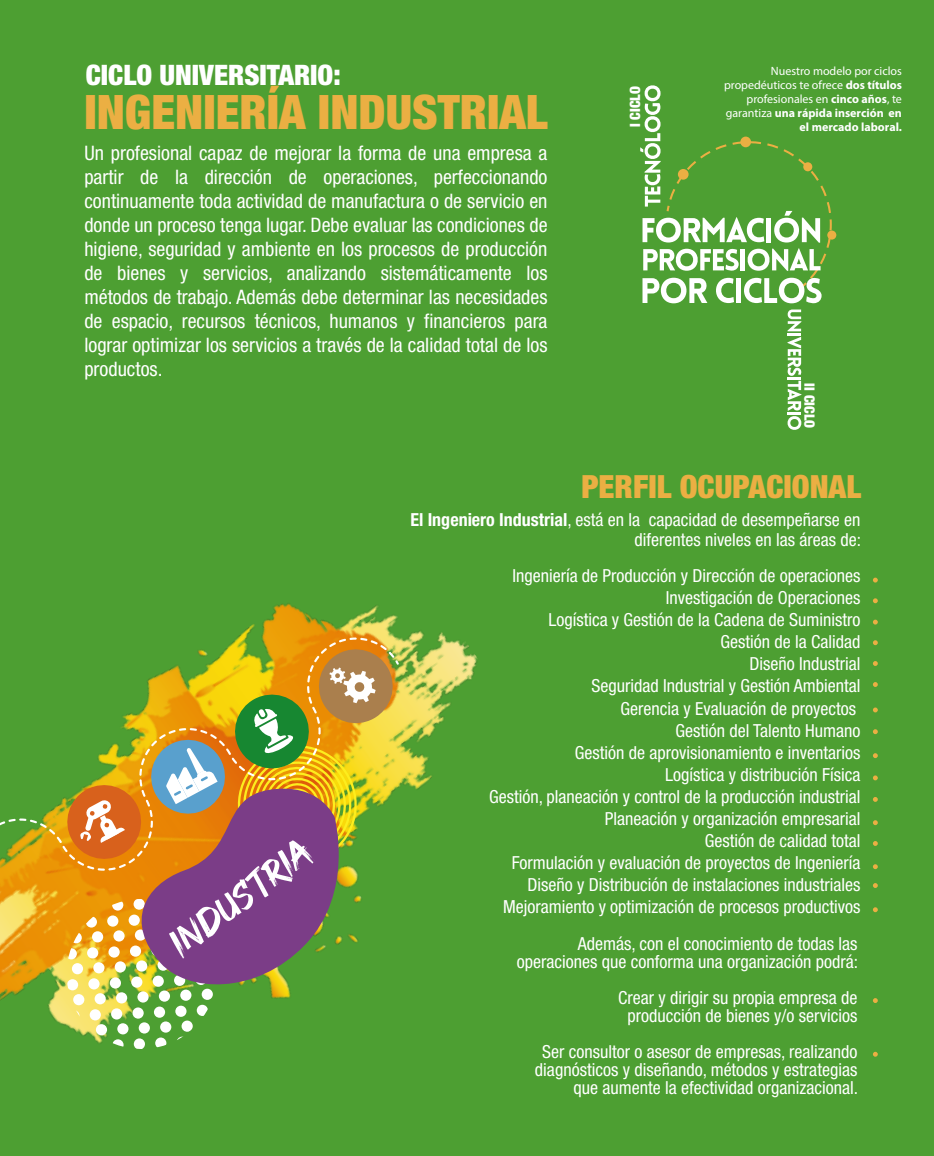
<style>
.page{position:relative;width:934px;height:1156px;background:#4d9f32}
.page>*{position:absolute;margin:0;border:0;box-sizing:border-box;transform-origin:0 0}
.t1{font:900 condensed 47.6px "Helvetica Neue";color:#ebaf43}
.t2{font:38.2px "GOODBRUSH";color:#fff}
.t3{font:900 condensed 32px "Helvetica Neue";color:#ebaf43}
.t4{font:900 condensed 28.2px "Helvetica Neue";color:#fff}
.t5{font:condensed 20px/24px "Helvetica Neue";color:#fff;text-align:justify}
.t6{font:condensed 18px/22px "Helvetica Neue";color:#fff;text-align:right}
.t7{font:900 condensed 14.2px "Helvetica Neue";color:#fff}
.t8{font:italic 12px/14px "Myriad Pro";color:#fff;text-align:right}
.s1{font-weight:700;font-style:normal}
.s2{font-weight:700}
</style>
<div class="page">
<svg style="left:787px;top:309px;width:14px;height:121px"></svg>
<div style="left:827px;top:230px;width:9px;height:10px;background:#ebaf43;border-radius:50%"></div>
<svg style="left:640px;top:85px;width:192px;height:218px"></svg>
<svg style="left:873px;top:577px;width:5px;height:5px"></svg>
<svg style="left:873px;top:598px;width:5px;height:5px"></svg>
<svg style="left:873px;top:619px;width:5px;height:5px"></svg>
<svg style="left:873px;top:640px;width:5px;height:5px"></svg>
<svg style="left:873px;top:661px;width:5px;height:5px"></svg>
<svg style="left:873px;top:682px;width:5px;height:5px"></svg>
<svg style="left:873px;top:707px;width:5px;height:5px"></svg>
<svg style="left:873px;top:729px;width:5px;height:5px"></svg>
<svg style="left:873px;top:753px;width:5px;height:5px"></svg>
<svg style="left:873px;top:775px;width:5px;height:5px"></svg>
<svg style="left:873px;top:797px;width:5px;height:5px"></svg>
<svg style="left:873px;top:820px;width:5px;height:5px"></svg>
<svg style="left:873px;top:841px;width:5px;height:5px"></svg>
<svg style="left:873px;top:864px;width:5px;height:5px"></svg>
<svg style="left:873px;top:883px;width:5px;height:5px"></svg>
<svg style="left:873px;top:998px;width:5px;height:5px"></svg>
<svg style="left:873px;top:1051px;width:5px;height:5px"></svg>
<svg style="left:873px;top:907px;width:5px;height:5px"></svg>
<img style="left:0;top:603px;width:478px;height:446px">
<div style="left:69px;top:901px;width:12px;height:11px;background:#eb9505;border-radius:50%"></div>
<div style="left:91px;top:900px;width:11px;height:11px;background:#eb9805;border-radius:50%"></div>
<svg style="left:112px;top:899px;width:11px;height:11px"></svg>
<div style="left:65px;top:917px;width:11px;height:11px;background:#eb9405;border-radius:50%"></div>
<svg style="left:86px;top:916px;width:11px;height:11px"></svg>
<div style="left:107px;top:915px;width:12px;height:11px;background:#fff;border-radius:50%"></div>
<svg style="left:70px;top:932px;width:12px;height:11px"></svg>
<div style="left:92px;top:931px;width:11px;height:11px;background:#fff;border-radius:50%"></div>
<div style="left:113px;top:930px;width:12px;height:11px;background:#fff;border-radius:50%"></div>
<svg style="left:66px;top:948px;width:11px;height:11px"></svg>
<div style="left:87px;top:947px;width:11px;height:11px;background:#fff;border-radius:50%"></div>
<div style="left:108px;top:946px;width:12px;height:11px;background:#fff;border-radius:50%"></div>
<div style="left:72px;top:963px;width:11px;height:11px;background:#fff;border-radius:50%"></div>
<div style="left:93px;top:962px;width:12px;height:11px;background:#fff;border-radius:50%"></div>
<div style="left:115px;top:961px;width:11px;height:11px;background:#fff;border-radius:50%"></div>
<div style="left:67px;top:979px;width:11px;height:11px;background:#fff;border-radius:50%"></div>
<div style="left:88px;top:978px;width:12px;height:11px;background:#fff;border-radius:50%"></div>
<div style="left:110px;top:977px;width:11px;height:11px;background:#fff;border-radius:50%"></div>
<div style="left:73px;top:994px;width:11px;height:11px;background:#fff;border-radius:50%"></div>
<div style="left:94px;top:993px;width:12px;height:11px;background:#fff;border-radius:50%"></div>
<div style="left:116px;top:992px;width:11px;height:11px;background:#fff;border-radius:50%"></div>
<div style="left:137px;top:991px;width:12px;height:11px;background:#fff;border-radius:50%"></div>
<div style="left:159px;top:990px;width:11px;height:11px;background:#fff;border-radius:50%"></div>
<div style="left:180px;top:989px;width:12px;height:12px;background:#fff;border-radius:50%"></div>
<div style="left:202px;top:988px;width:11px;height:12px;background:#fff;border-radius:50%"></div>
<svg style="left:68px;top:1010px;width:12px;height:11px"></svg>
<div style="left:90px;top:1009px;width:11px;height:11px;background:#fff;border-radius:50%"></div>
<div style="left:111px;top:1008px;width:11px;height:11px;background:#fff;border-radius:50%"></div>
<div style="left:132px;top:1007px;width:12px;height:11px;background:#fff;border-radius:50%"></div>
<div style="left:154px;top:1006px;width:11px;height:12px;background:#fff;border-radius:50%"></div>
<div style="left:175px;top:1005px;width:12px;height:12px;background:#fff;border-radius:50%"></div>
<svg style="left:197px;top:1004px;width:11px;height:12px"></svg>
<svg style="left:218px;top:1003px;width:1px;height:12px"></svg>
<svg style="left:74px;top:1025px;width:12px;height:11px"></svg>
<div style="left:96px;top:1024px;width:11px;height:11px;background:#fff;border-radius:50%"></div>
<div style="left:117px;top:1023px;width:12px;height:11px;background:#fff;border-radius:50%"></div>
<div style="left:139px;top:1022px;width:11px;height:11px;background:#fff;border-radius:50%"></div>
<div style="left:160px;top:1021px;width:11px;height:11px;background:#fff;border-radius:50%"></div>
<div style="left:181px;top:1020px;width:12px;height:12px;background:#fff;border-radius:50%"></div>
<div style="left:203px;top:1019px;width:11px;height:12px;background:#4d9f32;border-radius:50%"></div>
<svg style="left:69px;top:1041px;width:12px;height:8px"></svg>
<svg style="left:91px;top:1040px;width:11px;height:10px"></svg>
<svg style="left:112px;top:1039px;width:12px;height:11px"></svg>
<div style="left:134px;top:1038px;width:11px;height:11px;background:#fff;border-radius:50%"></div>
<svg style="left:155px;top:1037px;width:12px;height:11px"></svg>
<svg style="left:176px;top:1036px;width:12px;height:12px"></svg>
<div style="left:198px;top:1035px;width:11px;height:12px;background:#4d9f32;border-radius:50%"></div>
<svg style="left:0;top:637px;width:394px;height:233px"></svg>
<svg style="left:124px;top:782px;width:231px;height:214px;background:#936b5f"></svg>
<h3 class="t4" style="left:86px;top:57px;width:256px">CICLO UNIVERSITARIO:</h3>
<h1 class="t1" style="left:84px;top:82px;width:465px">INGENIERÍA INDUSTRIAL</h1>
<p class="t5" style="left:84px;top:140px;width:465px">Un profesional capaz de mejorar la forma de una empresa a partir de la dirección de operaciones, perfeccionando continuamente toda actividad de manufactura o de servicio en donde un proceso tenga lugar. Debe evaluar las condiciones de higiene, seguridad y ambiente en los procesos de producción de bienes y servicios, analizando sistemáticamente los métodos de trabajo. Además debe determinar las necesidades de espacio, recursos técnicos, humanos y financieros para lograr optimizar los servicios a través de la calidad total de los productos.</p>
<p class="t7" style="left:626px;top:127px;width:42px;rotate:-90deg">I CICLO</p>
<p class="t8" style="left:724px;top:64px;width:179px">Nuestro modelo por ciclos propedéuticos te ofrece <span class="s1">dos títulos </span>profesionales en <span class="s1">cinco años</span>, te garantiza <span class="s1">una rápida inserción en el mercado laboral.</span></p>
<p class="t7" style="left:818px;top:383px;width:46px;rotate:90deg">II CICLO</p>
<h3 class="t3" style="left:581px;top:466px;width:281px">PERFIL OCUPACIONAL</h3>
<h2 class="t2" style="left:161px;top:929px;width:169px;rotate:-37deg">INDUSTRIA</h2>
<p class="t6" style="left:410px;top:510px;width:452px;line-height:20px"><span class="s2">El Ingeniero Industrial</span>, está en la capacidad de desempeñarse en diferentes niveles en las áreas de:</p>
<p class="t6" style="left:489px;top:564px;width:373px">Ingeniería de Producción y Dirección de operaciones Investigación de Operaciones<br>Logística y Gestión de la Cadena de Suministro<br>Gestión de la Calidad<br>Diseño Industrial<br>Seguridad Industrial y Gestión Ambiental<br>Gerencia y Evaluación de proyectos<br>Gestión del Talento Humano<br>Gestión de aprovisionamiento e inventarios<br>Logística y distribución Física<br>Gestión, planeación y control de la producción industrial Planeación y organización empresarial<br>Gestión de calidad total<br>Formulación y evaluación de proyectos de Ingeniería Diseño y Distribución de instalaciones industriales Mejoramiento y optimización de procesos productivos</p>
<p class="t6" style="left:517px;top:935px;width:343px;line-height:18px">Además, con el conocimiento de todas las operaciones que conforma una organización podrá:</p>
<p class="t6" style="left:618px;top:989px;width:241px;line-height:18px;text-align:center">Crear y dirigir su propia empresa de producción de bienes y/o servicios</p>
<p class="t6" style="left:535px;top:1043px;width:325px;line-height:18px">Ser consultor o asesor de empresas, realizando diagnósticos y diseñando, métodos y estrategias que aumente la efectividad organizacional.</p>
</div>
